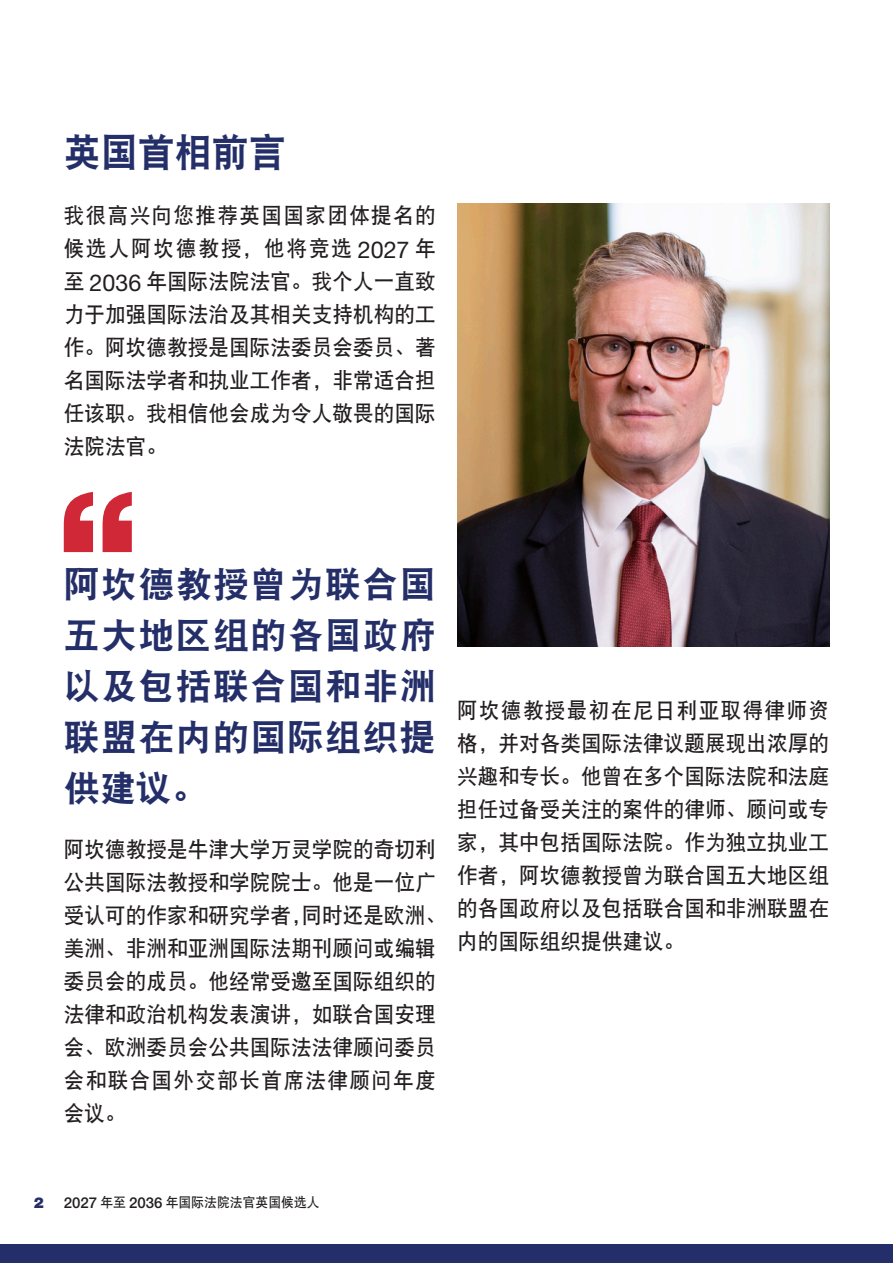
<style>
.page{position:relative;width:893px;height:1263px;background:#fff}
.page>*{position:absolute;margin:0;border:0;box-sizing:border-box;transform-origin:0 0}
.t1{font:39px "DFP Hei Std GB W9";color:#242f69;scale:.95 1}
.t2{font:36px/51px "DFP Hei Std GB W9";letter-spacing:.035em;color:#242f69;text-align:justify}
.t3{font:21.75px/33px "DFP Hei Std GB W7";color:#231f20;text-align:justify;scale:.95 1}
.t4{font:900 15px "Helvetica Neue LT Pro";color:#242f69}
.t5{font:13.5px "DFP Hei Std GB W7";color:#231f20;scale:.95 1}
.s1{font-family:"Helvetica Neue LT Pro";font-size:23.25px}
.s2{font-family:"Helvetica Neue S Md";font-size:15px}
</style>
<div class="page">
<img style="left:457px;top:204px;width:372px;height:442px">
<svg style="left:64px;top:492px;width:68px;height:60px"></svg>
<div style="left:0;top:1244px;width:893px;height:19px;background:#242f69"></div>
<h1 class="t1" style="left:64px;top:133px;width:236px">英国首相前言</h1>
<p class="t3" style="left:64px;top:199px;width:393px">我很高兴向您推荐英国国家团体提名的候选人阿坎德教授，他将竞选 <span class="s1">2027</span> 年至 <span class="s1">2036</span> 年国际法院法官。我个人一直致力于加强国际法治及其相关支持机构的工作。阿坎德教授是国际法委员会委员、著名国际法学者和执业工作者，非常适合担任该职。我相信他会成为令人敬畏的国际法院法官。</p>
<h2 class="t2" style="left:64px;top:559px;width:373px">阿坎德教授曾为联合国五大地区组的各国政府以及包括联合国和非洲联盟在内的国际组织提供建议。</h2>
<p class="t3" style="left:64px;top:832px;width:404px;text-align:left">阿坎德教授是牛津大学万灵学院的奇切利公共国际法教授和学院院士。他是一位广受认可的作家和研究学者，同时还是欧洲、美洲、非洲和亚洲国际法期刊顾问或编辑委员会的成员。他经常受邀至国际组织的法律和政治机构发表演讲，如联合国安理会、欧洲委员会公共国际法法律顾问委员会和联合国外交部长首席法律顾问年度会议。</p>
<p class="t3" style="left:457px;top:694px;width:393px">阿坎德教授最初在尼日利亚取得律师资格，并对各类国际法律议题展现出浓厚的兴趣和专长。他曾在多个国际法院和法庭担任过备受关注的案件的律师、顾问或专家，其中包括国际法院。作为独立执业工作者，阿坎德教授曾为联合国五大地区组的各国政府以及包括联合国和非洲联盟在内的国际组织提供建议。</p>
<p class="t4" style="left:34px;top:1193px;width:12px">2</p>
<p class="t5" style="left:64px;top:1195px;width:271px"><span class="s2">2027</span> 年至 <span class="s2">2036</span> 年国际法院法官英国候选人</p>
</div>
